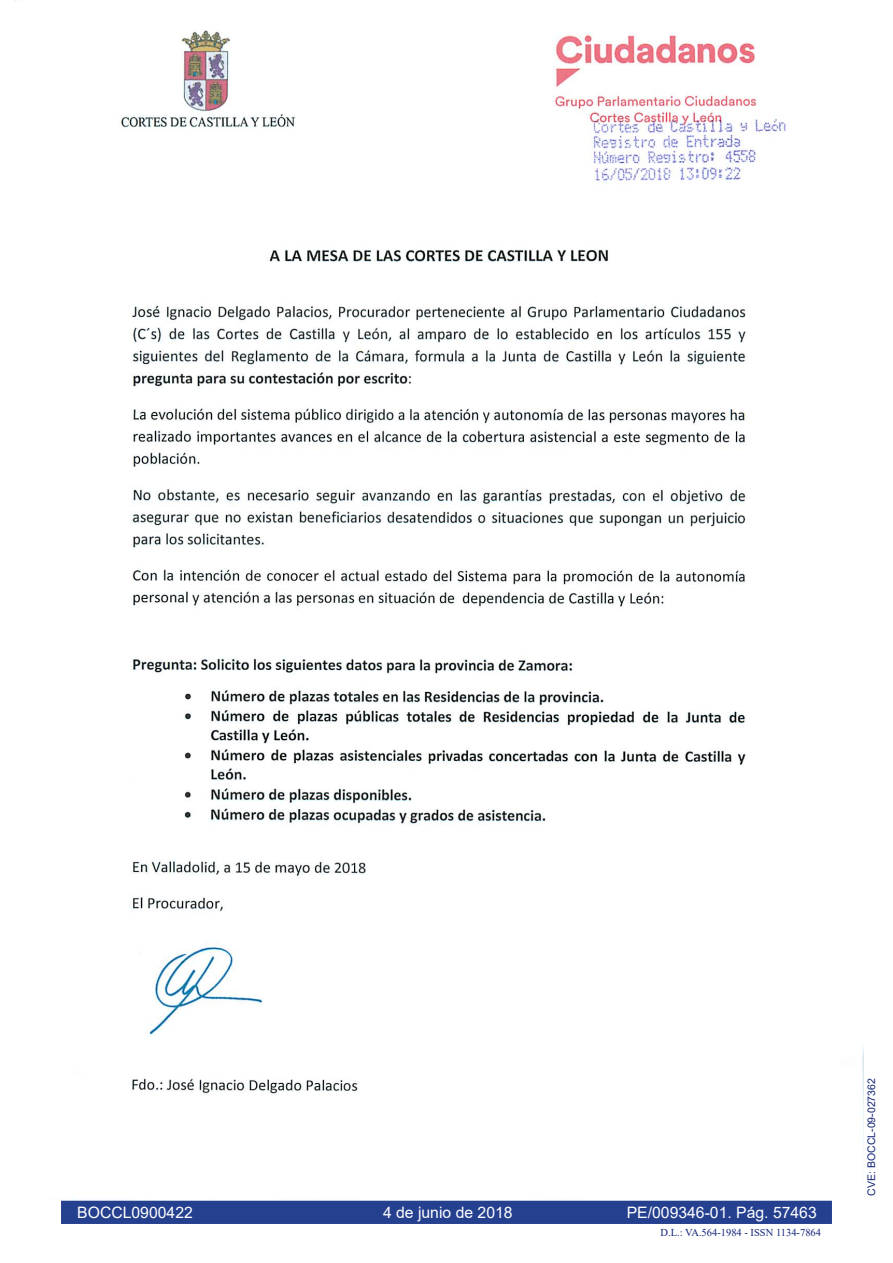
<style>
.page{position:relative;width:893px;height:1263px;background:#fff}
.page>*{position:absolute;margin:0;border:0;box-sizing:border-box;transform-origin:0 0}
.t1{font:15.75px "Arial";color:#fff}
.t2{font:10.5px "Times New Roman";color:#132477}
.t3{font:10.5px "Arial";color:#132477}
</style>
<div class="page">
<div style="left:60px;top:1200px;width:773px;height:25px;background:#25408f"></div>
<div style="left:60px;top:1199px;width:773px;height:26px;border:2px solid #fff"></div>
<img style="left:60px;top:30px;width:803px;height:1170px">
<p class="t1" style="left:77px;top:1202px;width:117px">BOCCL0900422</p>
<p class="t1" style="left:383px;top:1202px;width:131px">4 de junio de 2018</p>
<p class="t1" style="left:627px;top:1202px;width:192px">PE/009346-01. Pág. 57463</p>
<p class="t2" style="left:661px;top:1225px;width:162px">D.L.: VA.564-1984 - ISSN 1134-7864</p>
<p class="t3" style="left:864px;top:1195px;width:119px;rotate:-90deg">CVE: BOCCL-09-027362</p>
</div>
